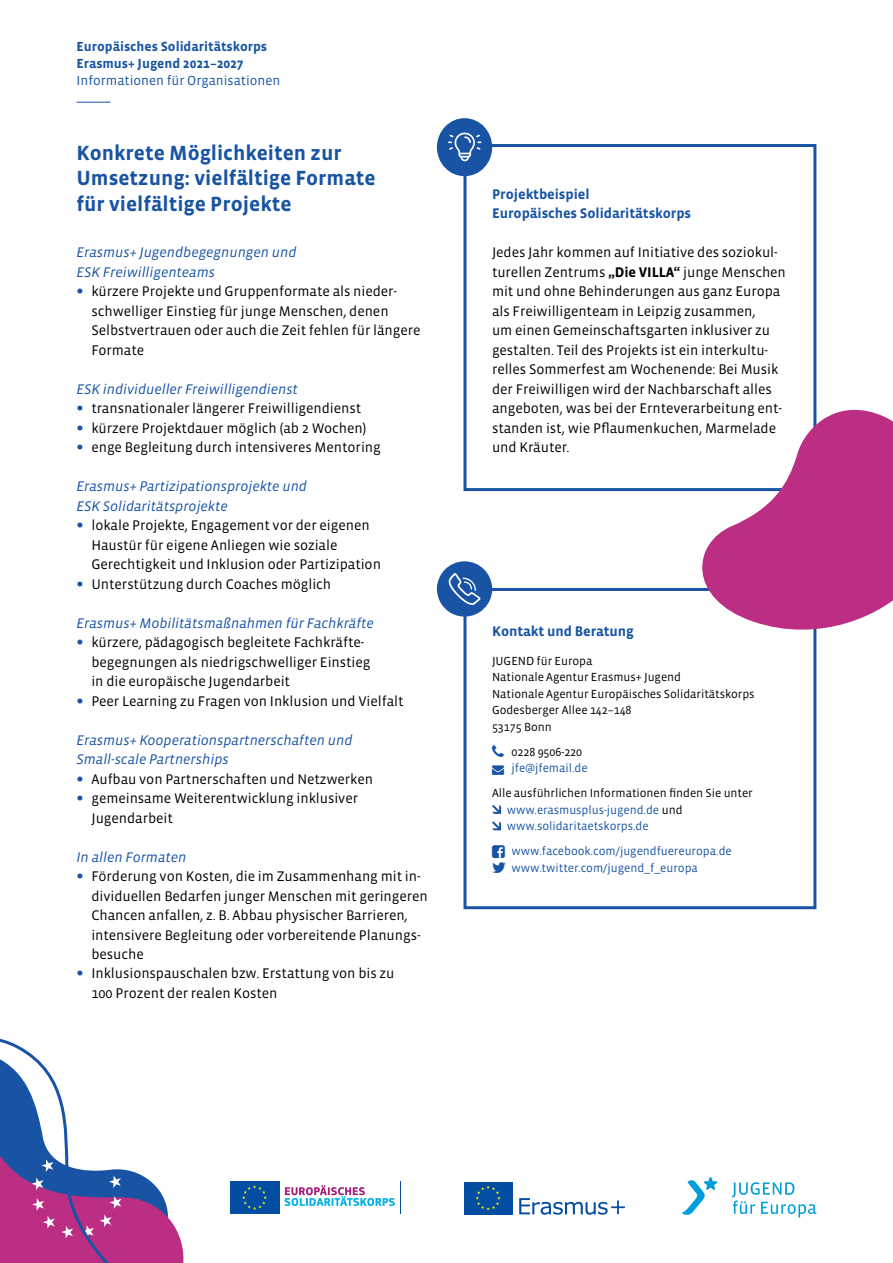
<style>
.page{position:relative;width:893px;height:1263px;background:#fff}
.page>*{position:absolute;margin:0;border:0;box-sizing:border-box;transform-origin:0 0}
.t1{font:700 21px/25.5px "Vista Sans";color:#1854a3}
.t2{font:14.25px/19.5px "Vista Sans";letter-spacing:-.005em;color:#000}
.t3{font:italic 14.25px/19.5px "Vista Sans";letter-spacing:-.005em;color:#1854a3}
.t4{font:700 14.25px/19.5px "Vista Sans";letter-spacing:-.005em;color:#1854a3}
.t5{font:700 13.5px/17.2px "Vista Sans";color:#1854a3}
.t6{font:13.5px "Vista Sans";color:#1854a3}
.t7{font:12px/16.5px "Vista Sans";letter-spacing:-.005em;color:#000}
.t8{font:12px/16.5px "Vista Sans";letter-spacing:-.005em;color:#1854a3}
.s1{font-family:"Frutiger LT Pro";color:#1854a3}
.s2{font-weight:700}
.s3{color:#1854a3}
.s4{color:#000}
</style>
<div class="page">
<svg style="left:682px;top:1177px;width:35px;height:38px"></svg>
<svg style="left:732px;top:1182px;width:84px;height:35px"></svg>
<div style="left:230px;top:1181px;width:49px;height:33px;background:#034ea2"></div>
<svg style="left:242px;top:1185px;width:25px;height:25px"></svg>
<svg style="left:285px;top:1185px;width:110px;height:21px"></svg>
<hr style="left:400px;top:1181px;width:1px;height:33px;background:#034ea2">
<svg style="left:519px;top:1198px;width:106px;height:17px"></svg>
<div style="left:464px;top:1182px;width:48px;height:32px;background:#034ea2"></div>
<svg style="left:476px;top:1185px;width:25px;height:25px"></svg>
<hr style="left:77px;top:102px;width:34px;height:1px;background:#1854a3">
<svg style="left:462px;top:144px;width:355px;height:348px"></svg>
<div style="left:437px;top:118px;width:55px;height:58px;background:#1854a3;border-radius:50%"></div>
<svg style="left:448px;top:132px;width:34px;height:30px"></svg>
<svg style="left:0;top:1038px;width:184px;height:225px"></svg>
<svg style="left:463px;top:586px;width:354px;height:324px"></svg>
<div style="left:437px;top:561px;width:55px;height:56px;background:#1854a3;border-radius:50%"></div>
<svg style="left:448px;top:573px;width:33px;height:32px"></svg>
<svg style="left:686px;top:396px;width:207px;height:248px;fill:#bc2d84"></svg>
<svg style="left:492px;top:745px;width:12px;height:12px"></svg>
<svg style="left:492px;top:845px;width:14px;height:28px"></svg>
<p class="t5" style="left:77px;top:38px;width:192px">Europäisches Solidaritätskorps<br>Erasmus+ Jugend 2021–2027</p>
<p class="t6" style="left:77px;top:74px;width:205px">Informationen für Organisationen</p>
<h1 class="t1" style="left:77px;top:140px;width:301px">Konkrete Möglichkeiten zur<br>Umsetzung: vielfältige Formate für vielfältige Projekte</h1>
<p class="t3" style="left:77px;top:243px;width:222px">Erasmus+ Jugendbegegnungen und<br>ESK Freiwilligenteams</p>
<p class="t2" style="left:91px;top:282px;width:331px;text-indent:-15px"><span class="s1">•</span> kürzere Projekte und Gruppenformate als nieder&shy;schwelliger Einstieg für junge Menschen, denen Selbstvertrauen oder auch die Zeit fehlen für längere Formate</p>
<p class="t3" style="left:77px;top:379px;width:223px">ESK individueller Freiwilligendienst</p>
<p class="t2" style="left:77px;top:399px;width:286px"><span class="s1">•</span> transnationaler längerer Freiwilligendienst</p>
<p class="t2" style="left:77px;top:418px;width:291px"><span class="s1">•</span> kürzere Projektdauer möglich (ab 2 Wochen)</p>
<p class="t2" style="left:77px;top:438px;width:306px"><span class="s1">•</span> enge Begleitung durch intensiveres Mentoring</p>
<p class="t3" style="left:77px;top:477px;width:232px">Erasmus+ Partizipationsprojekte und<br>ESK Solidaritätsprojekte</p>
<p class="t2" style="left:91px;top:516px;width:291px;text-indent:-15px"><span class="s1">•</span> lokale Projekte, Engagement vor der eigenen<br>Haustür für eigene Anliegen wie soziale<br>Gerechtigkeit und Inklusion oder Partizipation</p>
<p class="t2" style="left:77px;top:574px;width:256px"><span class="s1">•</span> Unterstützung durch Coaches möglich</p>
<p class="t3" style="left:77px;top:613px;width:299px">Erasmus+ Mobilitätsmaßnahmen für Fachkräfte</p>
<p class="t2" style="left:91px;top:633px;width:281px;text-indent:-15px"><span class="s1">•</span> kürzere, pädagogisch begleitete Fachkräfte&shy;begegnungen als niedrigschwelliger Einstieg in die europäische Jugendarbeit</p>
<p class="t2" style="left:77px;top:691px;width:329px"><span class="s1">•</span> Peer Learning zu Fragen von Inklusion und Vielfalt</p>
<p class="t3" style="left:77px;top:730px;width:278px">Erasmus+ Kooperationspartnerschaften und<br>Small-scale Partnerships</p>
<p class="t2" style="left:77px;top:769px;width:298px"><span class="s1">•</span> Aufbau von Partnerschaften und Netzwerken</p>
<p class="t2" style="left:91px;top:789px;width:268px;text-indent:-15px"><span class="s1">•</span> gemeinsame Weiterentwicklung inklusiver<br>Jugendarbeit</p>
<p class="t3" style="left:77px;top:847px;width:112px">In allen Formaten</p>
<p class="t2" style="left:91px;top:867px;width:338px;text-indent:-15px"><span class="s1">•</span> Förderung von Kosten, die im Zusammenhang mit in&shy;dividuellen Bedarfen junger Menschen mit geringeren Chancen anfallen, z. B. Abbau physischer Barrieren, intensivere Begleitung oder vorbereitende Planungs&shy;besuche</p>
<p class="t2" style="left:91px;top:964px;width:305px;text-indent:-15px"><span class="s1">•</span> Inklusionspauschalen bzw. Erstattung von bis zu<br>100 Prozent der realen Kosten</p>
<p class="t4" style="left:492px;top:184px;width:201px">Projektbeispiel<br>Europäisches Solidaritätskorps</p>
<p class="t2" style="left:492px;top:243px;width:295px">Jedes Jahr kommen auf Initiative des soziokul&shy;turellen Zentrums <span class="s2">„Die VILLA“</span> junge Menschen mit und ohne Behinderungen aus ganz Europa als Freiwilligenteam in Leipzig zusammen,<br>um einen Gemeinschaftsgarten inklusiver zu gestalten. Teil des Projekts ist ein interkultu&shy;relles Sommerfest am Wochenende: Bei Musik der Freiwilligen wird der Nachbarschaft alles angeboten, was bei der Ernteverarbeitung ent&shy;standen ist, wie Pflaumenkuchen, Marmelade und Kräuter.</p>
<p class="t4" style="left:492px;top:621px;width:143px">Kontakt und Beratung</p>
<p class="t7" style="left:492px;top:653px;width:264px">JUGEND für Europa<br>Nationale Agentur Erasmus+ Jugend<br>Nationale Agentur Europäisches Solidaritätskorps<br>Godesberger Allee 142–148<br>53175 Bonn</p>
<p class="t7" style="left:511px;top:744px;width:72px">0228 9506-220</p>
<p class="t7" style="left:492px;top:756px;width:262px;line-height:25px"><span class="s3">→ jfe@jfemail.de<br></span>Alle ausführlichen Informationen finden Sie unter</p>
<p class="t8" style="left:507px;top:802px;width:178px">www.erasmusplus-jugend.de <span class="s4">und </span>www.solidaritaetskorps.de</p>
<p class="t8" style="left:511px;top:843px;width:222px">www.facebook.com/jugendfuereuropa.de www.twitter.com/jugend_f_europa</p>
</div>
